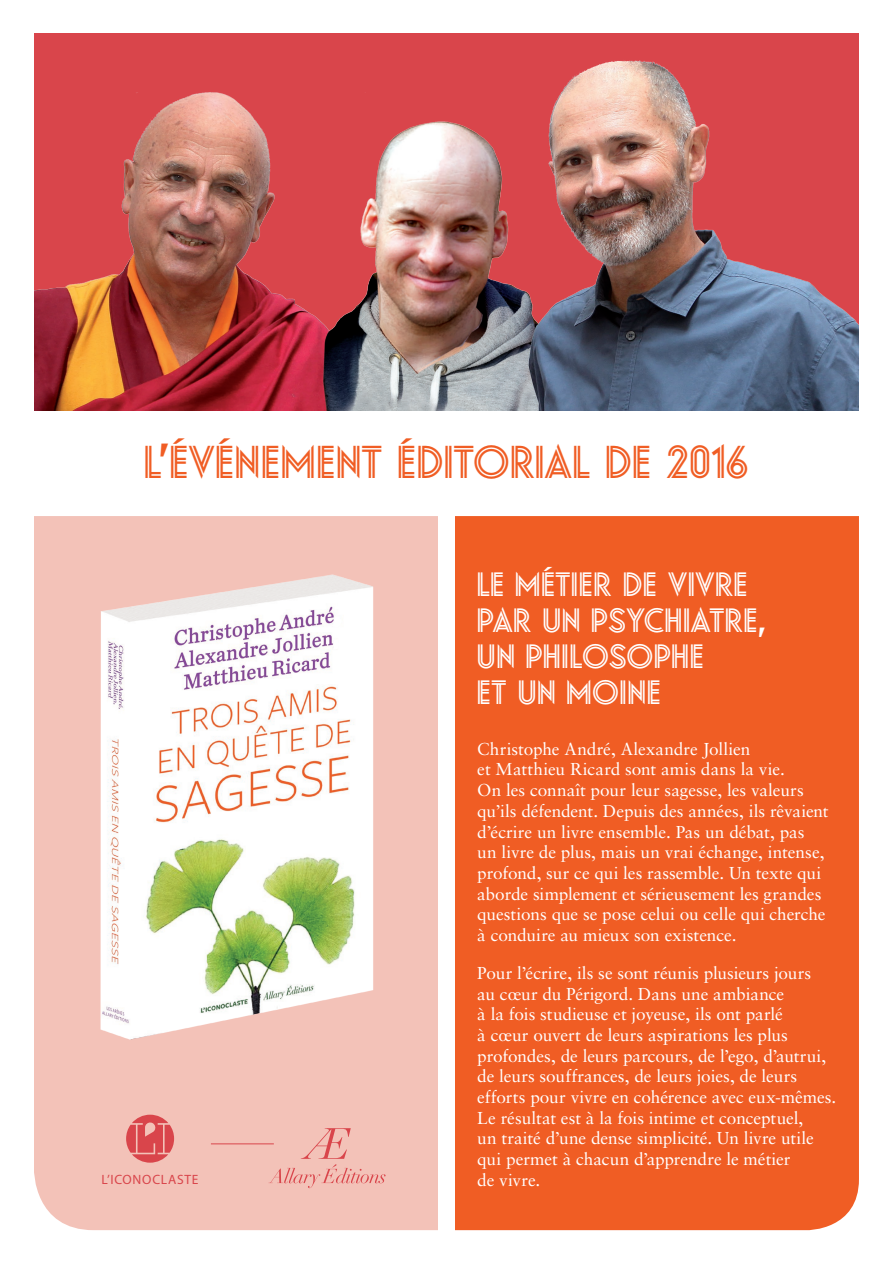
<style>
.page{position:relative;width:893px;height:1263px;background:#fff}
.page>*{position:absolute;margin:0;border:0;box-sizing:border-box;transform-origin:0 0}
.TXT_Courant{font:45px "Relampago NF";letter-spacing:.01em;color:#f05d24}
.TXT_Courant-2{font:33px/36px "Relampago NF";letter-spacing:.01em;color:#fff}
.TXT_Courant-3{font:17.25px/20.7px "Sabon LT Std";letter-spacing:-.005em;color:#fff}
.chapô{font:13.5px "Myriad Pro";letter-spacing:.055em;color:#d9454b}
</style>
<div class="page">
<div style="left:455px;top:516px;width:404px;height:714px;background:#f05d24"></div>
<div style="left:34px;top:516px;width:404px;height:714px;background:#f3c2b8"></div>
<svg style="left:269px;top:1128px;width:117px;height:60px;background:#f0b7ae"></svg>
<svg style="left:126px;top:1115px;width:48px;height:48px;background:#e17070"></svg>
<hr style="left:211px;top:1143px;width:63px;height:1px;background:#d9454b">
<img style="left:34px;top:34px;width:825px;height:376px">
<img style="left:34px;top:571px;width:339px;height:478px">
<svg style="left:332px;top:617px;width:10px;height:11px"></svg>
<svg style="left:333px;top:639px;width:7px;height:10px"></svg>
<p class="TXT_Courant" style="left:144px;top:436px;width:606px">L’ÉVÉNEMENT ÉDITORIAL DE 2016</p>
<p class="chapô" style="left:102px;top:1171px;width:98px">L’ICONOCLASTE</p>
<p class="TXT_Courant-2" style="left:477px;top:566px;width:290px">LE MÉTIER DE VIVRE<br>PAR UN PSYCHIATRE,<br>UN PHILOSOPHE<br>ET UN MOINE</p>
<p class="TXT_Courant-3" style="left:477px;top:738px;width:353px">Christophe André, Alexandre Jollien<br>et Matthieu Ricard sont amis dans la vie.<br>On les connaît pour leur sagesse, les valeurs qu’ils défendent. Depuis des années, ils rêvaient d’écrire un livre ensemble. Pas un débat, pas<br>un livre de plus, mais un vrai échange, intense, profond, sur ce qui les rassemble. Un texte qui aborde simplement et sérieusement les grandes questions que se pose celui ou celle qui cherche à conduire au mieux son existence.</p>
<p class="TXT_Courant-3" style="left:477px;top:962px;width:360px">Pour l’écrire, ils se sont réunis plusieurs jours<br>au cœur du Périgord. Dans une ambiance<br>à la fois studieuse et joyeuse, ils ont parlé<br>à cœur ouvert de leurs aspirations les plus profondes, de leurs parcours, de l’ego, d’autrui, de leurs souffrances, de leurs joies, de leurs efforts pour vivre en cohérence avec eux-mêmes.<br>Le résultat est à la fois intime et conceptuel,<br>un traité d’une dense simplicité. Un livre utile qui permet à chacun d’apprendre le métier<br>de vivre.</p>
</div>
